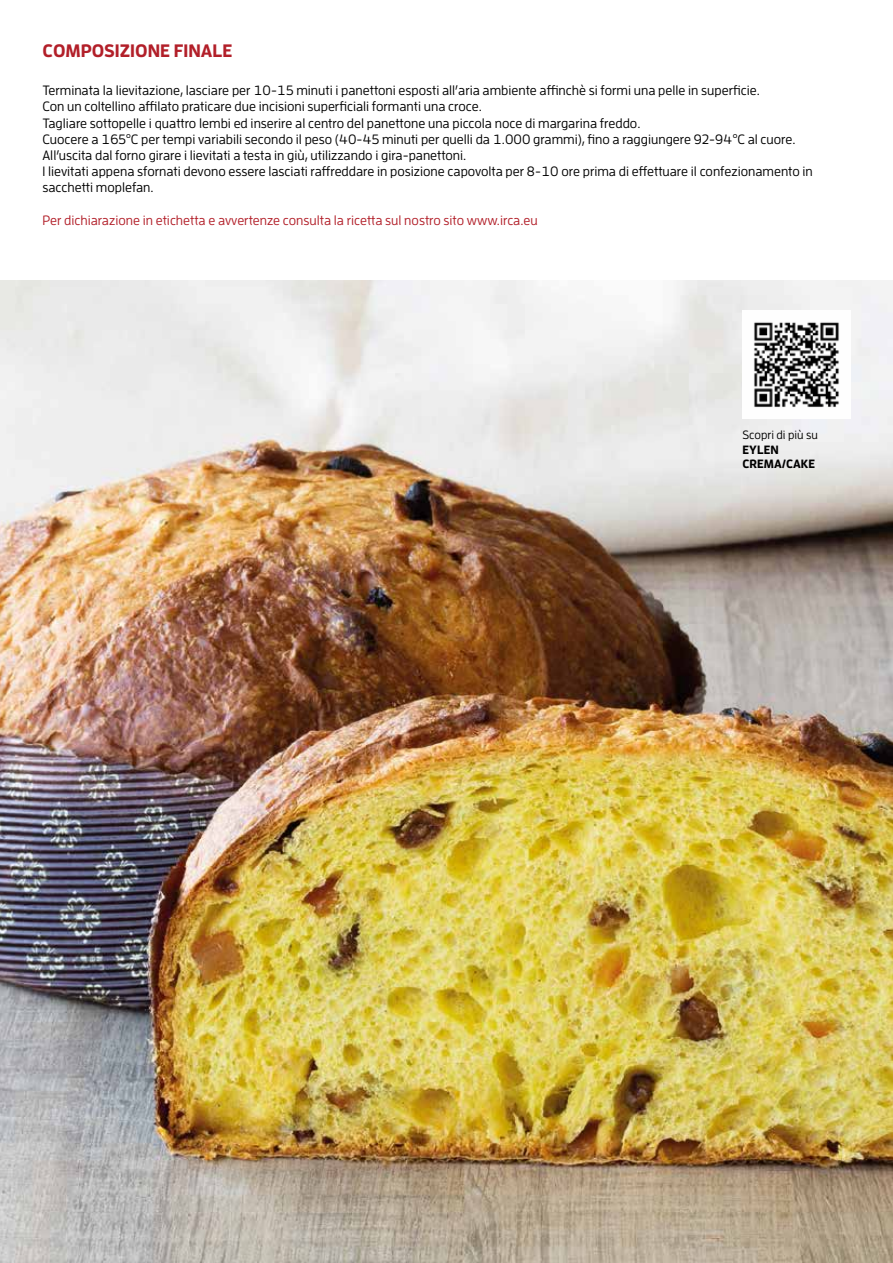
<style>
.page{position:relative;width:893px;height:1263px;background:#fff}
.page>*{position:absolute;margin:0;border:0;box-sizing:border-box;transform-origin:0 0}
.t1{font:700 18px "Enzo Pro";color:#b21f29}
.t2{font:500 13.5px/16.2px "Enzo Pro";color:#000}
.t3{font:500 13.5px "Enzo Pro";color:#b21f29}
.t4{font:700 12px/14.4px "Enzo Pro";color:#000}
.t5{font:500 12px "Enzo Pro";color:#000}
</style>
<div class="page">
<img style="left:0;top:281px;width:893px;height:982px">
<img style="left:742px;top:310px;width:108px;height:108px">
<h1 class="t1" style="left:43px;top:40px;width:192px">COMPOSIZIONE FINALE</h1>
<p class="t2" style="left:43px;top:82px;width:772px">Terminata la lievitazione, lasciare per 10-15 minuti i panettoni esposti all’aria ambiente affinchè si formi una pelle in superficie.<br>Con un coltellino affilato praticare due incisioni superficiali formanti una croce.<br>Tagliare sottopelle i quattro lembi ed inserire al centro del panettone una piccola noce di margarina freddo.<br>Cuocere a 165°C per tempi variabili secondo il peso (40-45 minuti per quelli da 1.000 grammi), fino a raggiungere 92-94°C al cuore.<br>All’uscita dal forno girare i lievitati a testa in giù, utilizzando i gira-panettoni.<br>I lievitati appena sfornati devono essere lasciati raffreddare in posizione capovolta per 8-10 ore prima di effettuare il confezionamento in sacchetti moplefan.</p>
<p class="t3" style="left:43px;top:212px;width:497px">Per dichiarazione in etichetta e avvertenze consulta la ricetta sul nostro sito www.irca.eu</p>
<p class="t5" style="left:742px;top:428px;width:77px">Scopri di più su</p>
<p class="t4" style="left:742px;top:442px;width:74px">EYLEN<br>CREMA/CAKE</p>
</div>
